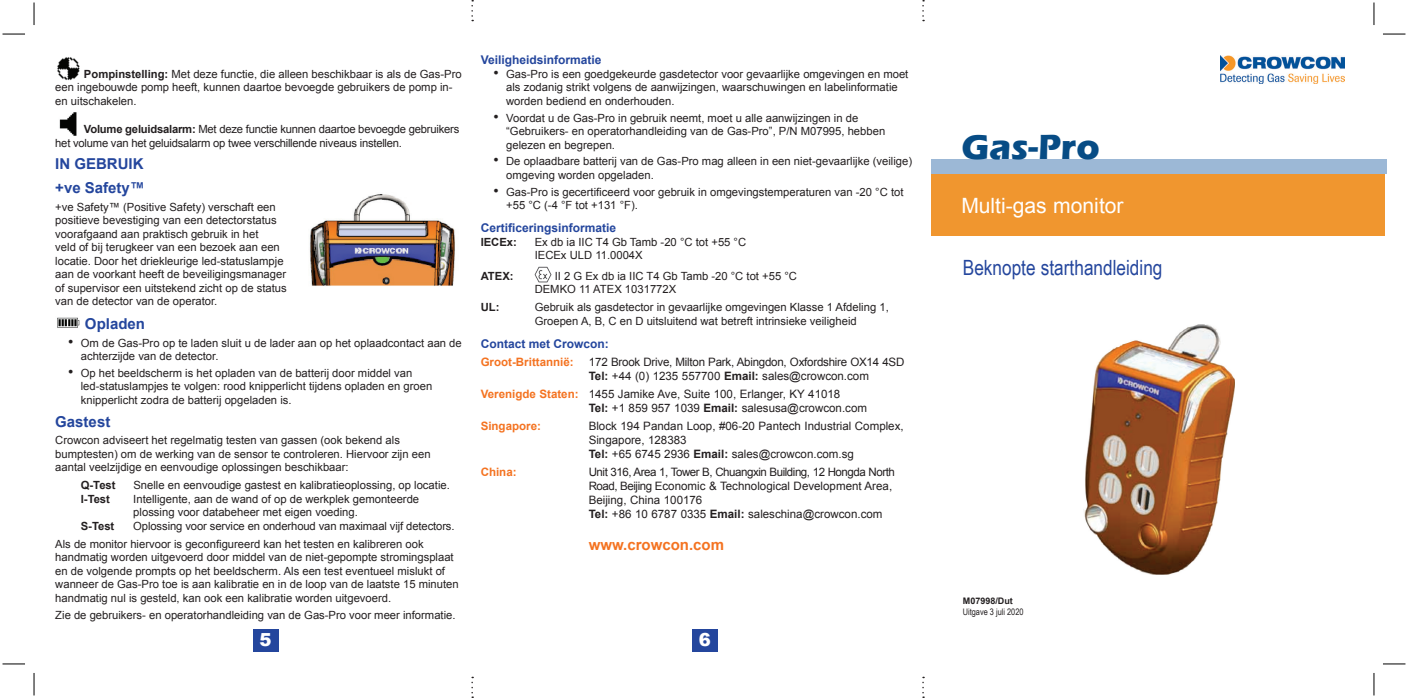
<style>
.page{position:relative;width:1408px;height:698px;background:#fff}
.page>*{position:absolute;margin:0;border:0;box-sizing:border-box;transform-origin:0 0}
.t1{font:700 35.85px "Eras ITC";color:#074c85}
.t2{font:21px "Arial Narrow";color:#24469d}
.t3{font:21px "Arial";color:#fff}
.t4{font:900 18px "Arial";color:#fff}
.t5{font:700 15px/23.7px "Arial";color:#24469d}
.t6{font:700 15px "Arial";color:#f47321}
.t7{font:700 12px "Arial";color:#24469d}
.t8{font:11.55px/13.8px "Arial";color:#231f20}
.t9{font:11.55px/13.8px "Arial";letter-spacing:-.02em;color:#231f20}
.t10{font:700 11.55px "Arial";color:#f47321}
.t11{font:11.25px/13.5px "Arial";color:#231f20}
.t12{font:11.25px/13.5px "Arial";letter-spacing:-.02em;color:#231f20}
.t13{font:700 11.25px "Arial";color:#231f20}
.t14{font:9px "Arial Narrow";color:#231f20}
.t15{font:700 9px "Arial";color:#231f20}
.s1{font-weight:700}
.s2{font-size:15px}
.s3{font-weight:700;color:#f47321}
</style>
<div class="page">
<img style="left:57px;top:57px;width:23px;height:24px">
<img style="left:59px;top:112px;width:18px;height:24px">
<img style="left:57px;top:317px;width:23px;height:11px">
<img style="left:309px;top:194px;width:146px;height:92px">
<img style="left:534px;top:266px;width:17px;height:16px">
<div style="left:253px;top:628px;width:25px;height:23px;background:#24469d"></div>
<div style="left:692px;top:628px;width:25px;height:23px;background:#24469d"></div>
<svg style="left:471px;top:0;width:2px;height:21px"></svg>
<svg style="left:922px;top:0;width:2px;height:21px"></svg>
<svg style="left:922px;top:676px;width:2px;height:21px"></svg>
<svg style="left:471px;top:676px;width:2px;height:21px"></svg>
<img style="left:1084px;top:325px;width:150px;height:249px">
<img style="left:1220px;top:55px;width:124px;height:28px">
<div style="left:931px;top:159px;width:455px;height:15px;background:#9cb8d6"></div>
<div style="left:931px;top:174px;width:454px;height:62px;background:#f0962f"></div>
<svg style="left:3px;top:34px;width:22px;height:1px"></svg>
<svg style="left:1383px;top:34px;width:22px;height:1px"></svg>
<svg style="left:3px;top:663px;width:22px;height:1px"></svg>
<svg style="left:1383px;top:663px;width:22px;height:1px"></svg>
<svg style="left:34px;top:3px;width:1px;height:22px"></svg>
<svg style="left:34px;top:673px;width:1px;height:22px"></svg>
<svg style="left:1373px;top:3px;width:1px;height:22px"></svg>
<svg style="left:1373px;top:673px;width:1px;height:22px"></svg>
<p class="t11" style="left:55px;top:67px;width:408px;text-indent:29px"><span class="s1">Pompinstelling:</span> Met deze functie, die alleen beschikbaar is als de Gas-Pro een ingebouwde pomp heeft, kunnen daartoe bevoegde gebruikers de pomp in&shy;en uitschakelen.</p>
<p class="t12" style="left:55px;top:123px;width:405px;text-indent:29px"><span class="s1">Volume geluidsalarm:</span> Met deze functie kunnen daartoe bevoegde gebruikers het volume van het geluidsalarm op twee verschillende niveaus instellen.</p>
<h3 class="t5" style="left:55px;top:152px;width:91px">IN GEBRUIK +ve Safety™</h3>
<p class="t11" style="left:55px;top:200px;width:233px">+ve Safety™ (Positive Safety) verschaft een positieve bevestiging van een detectorstatus voorafgaand aan praktisch gebruik in het<br>veld of bij terugkeer van een bezoek aan een locatie. Door het driekleurige led-statuslampje aan de voorkant heeft de beveiligingsmanager of supervisor een uitstekend zicht op de status van de detector van de operator.</p>
<h3 class="t5" style="left:85px;top:312px;width:62px">Opladen</h3>
<p class="t11" style="left:81px;top:336px;width:382px;text-indent:-13px"><span class="s2">•</span> Om de Gas-Pro op te laden sluit u de lader aan op het oplaadcontact aan de achterzijde van de detector.</p>
<p class="t11" style="left:81px;top:366px;width:353px;text-indent:-13px"><span class="s2">•</span> Op het beeldscherm is het opladen van de batterij door middel van led-statuslampjes te volgen: rood knipperlicht tijdens opladen en groen knipperlicht zodra de batterij opgeladen is.</p>
<h3 class="t5" style="left:55px;top:410px;width:57px">Gastest</h3>
<p class="t11" style="left:55px;top:433px;width:377px">Crowcon adviseert het regelmatig testen van gassen (ook bekend als bumptesten) om de werking van de sensor te controleren. Hiervoor zijn een aantal veelzijdige en eenvoudige oplossingen beschikbaar:</p>
<p class="t13" style="left:81px;top:477px;width:36px">Q-Test</p>
<p class="t11" style="left:133px;top:478px;width:318px">Snelle en eenvoudige gastest en kalibratieoplossing, op locatie.</p>
<p class="t13" style="left:81px;top:491px;width:31px">I-Test</p>
<p class="t11" style="left:133px;top:492px;width:287px">Intelligente, aan de wand of op de werkplek gemonteerde plossing voor databeheer met eigen voeding.</p>
<p class="t13" style="left:81px;top:518px;width:35px">S-Test</p>
<p class="t11" style="left:55px;top:517px;width:401px;line-height:17.7px;text-indent:78px">Oplossing voor service en onderhoud van maximaal vijf detectors.<br>Als de monitor hiervoor is geconfigureerd kan het testen en kalibreren ook</p>
<p class="t11" style="left:55px;top:550px;width:405px">handmatig worden uitgevoerd door middel van de niet-gepompte stromingsplaat en de volgende prompts op het beeldscherm. Als een test eventueel mislukt of wanneer de Gas-Pro toe is aan kalibratie en in de loop van de laatste 15 minuten handmatig nul is gesteld, kan ook een kalibratie worden uitgevoerd.</p>
<p class="t11" style="left:55px;top:608px;width:402px">Zie de gebruikers- en operatorhandleiding van de Gas-Pro voor meer informatie.</p>
<p class="t7" style="left:480px;top:52px;width:122px">Veiligheidsinformatie</p>
<p class="t11" style="left:506px;top:67px;width:404px;text-indent:-13px"><span class="s2">•</span> Gas-Pro is een goedgekeurde gasdetector voor gevaarlijke omgevingen en moet als zodanig strikt volgens de aanwijzingen, waarschuwingen en labelinformatie worden bediend en onderhouden.</p>
<p class="t11" style="left:506px;top:111px;width:380px;text-indent:-13px"><span class="s2">•</span> Voordat u de Gas-Pro in gebruik neemt, moet u alle aanwijzingen in de “Gebruikers- en operatorhandleiding van de Gas-Pro”, P/N M07995, hebben gelezen en begrepen.</p>
<p class="t11" style="left:506px;top:155px;width:407px;text-indent:-13px"><span class="s2">•</span> De oplaadbare batterij van de Gas-Pro mag alleen in een niet-gevaarlijke (veilige) omgeving worden opgeladen.</p>
<p class="t11" style="left:506px;top:185px;width:399px;text-indent:-13px"><span class="s2">•</span> Gas-Pro is gecertificeerd voor gebruik in omgevingstemperaturen van -20 °C tot +55 °C (-4 °F tot +131 °F).</p>
<p class="t7" style="left:480px;top:220px;width:137px">Certificeringsinformatie</p>
<p class="t13" style="left:480px;top:234px;width:38px">IECEx:</p>
<p class="t11" style="left:534px;top:235px;width:213px">Ex db ia IIC T4 Gb Tamb -20 °C tot +55 °C<br>IECEx ULD 11.0004X</p>
<p class="t13" style="left:480px;top:268px;width:34px">ATEX:</p>
<p class="t11" style="left:534px;top:269px;width:264px;text-indent:20px">II 2 G Ex db ia IIC T4 Gb Tamb -20 °C tot +55 °C<br>DEMKO 11 ATEX 1031772X</p>
<p class="t13" style="left:480px;top:299px;width:20px">UL:</p>
<p class="t11" style="left:534px;top:300px;width:355px">Gebruik als gasdetector in gevaarlijke omgevingen Klasse 1 Afdeling 1,<br>Groepen A, B, C en D uitsluitend wat betreft intrinsieke veiligheid</p>
<p class="t7" style="left:480px;top:336px;width:130px">Contact met Crowcon:</p>
<p class="t10" style="left:480px;top:354px;width:95px">Groot-Brittannië:</p>
<p class="t9" style="left:588px;top:355px;width:317px">172 Brook Drive, Milton Park, Abingdon, Oxfordshire OX14 4SD<br><span class="s1">Tel:</span> +44 (0) 1235 557700 <span class="s1">Email:</span> sales@crowcon.com</p>
<p class="t8" style="left:588px;top:387px;width:280px;text-indent:-108px"><span class="s3">Verenigde Staten:</span> 1455 Jamike Ave, Suite 100, Erlanger, KY 41018<br><span class="s1">Tel:</span> +1 859 957 1039 <span class="s1">Email:</span> salesusa@crowcon.com</p>
<p class="t10" style="left:480px;top:418px;width:62px">Singapore:</p>
<p class="t8" style="left:588px;top:419px;width:316px">Block 194 Pandan Loop, #06-20 Pantech Industrial Complex,<br>Singapore, 128383<br><span class="s1">Tel:</span> +65 6745 2936 <span class="s1">Email:</span> sales@crowcon.com.sg</p>
<p class="t10" style="left:480px;top:464px;width:37px">China:</p>
<p class="t8" style="left:588px;top:465px;width:308px">Unit 316, Area 1, Tower B, Chuangxin Building, 12 Hongda North Road, Beijing Economic &amp; Technological Development Area, Beijing, China 100176<br><span class="s1">Tel:</span> +86 10 6787 0335 <span class="s1">Email:</span> saleschina@crowcon.com</p>
<h3 class="t6" style="left:588px;top:534px;width:137px">www.crowcon.com</h3>
<h3 class="t4" style="left:259px;top:626px;width:14px">5</h3>
<h3 class="t4" style="left:699px;top:626px;width:14px">6</h3>
<h1 class="t1" style="left:961px;top:127px;width:140px">Gas-Pro</h1>
<h2 class="t3" style="left:961px;top:191px;width:164px">Multi-gas monitor</h2>
<h2 class="t2" style="left:962px;top:252px;width:201px">Beknopte starthandleiding</h2>
<p class="t15" style="left:962px;top:594px;width:52px">M07998/Dut</p>
<p class="t14" style="left:962px;top:604px;width:62px">Uitgave 3 juli 2020</p>
</div>
